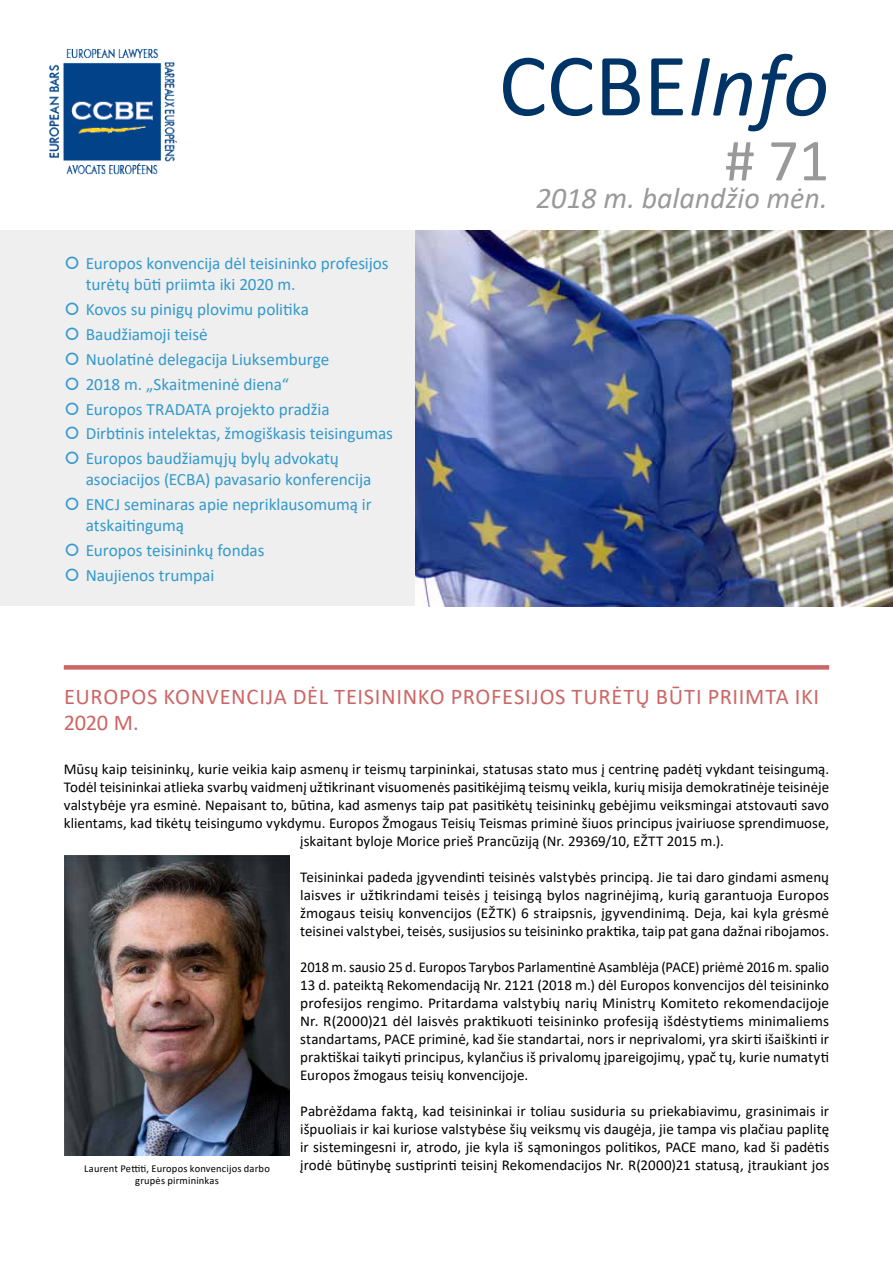
<style>
.page{position:relative;width:893px;height:1263px;background:#fff}
.page>*{position:absolute;margin:0;border:0;box-sizing:border-box;transform-origin:0 0}
.t1{font:90px "Calibri";color:#036}
.t2{font:60px "Calibri";color:#999}
.t3{font:italic 30px "Calibri";color:#999}
.t4{font:22.5px/25.8px "Calibri";letter-spacing:.03em;color:#c66}
.t5{font:17.25px/24.9px "Calibri";letter-spacing:-.005em;color:#39c}
.t6{font:15px/18px "Calibri";color:#000;text-align:justify}
.t7{font:10.5px/12.6px "Calibri";letter-spacing:.015em;color:#000;text-align:center}
.s1{font-style:italic}
</style>
<div class="page">
<img style="left:49px;top:49px;width:127px;height:126px">
<img style="left:65px;top:855px;width:225px;height:300px">
<img style="left:415px;top:231px;width:478px;height:375px">
<div style="left:64px;top:665px;width:765px;height:5px;background:#c66"></div>
<div style="left:0;top:231px;width:415px;height:375px;background:#efefef"></div>
<p class="t5" style="left:86px;top:253px;width:304px;line-height:20.7px">Europos konvencija dėl teisininko profesijos turėtų būti priimta iki 2020 m.</p>
<p class="t5" style="left:86px;top:296px;width:309px">Kovos su pinigų plovimu politika Baudžiamoji teisė<br>Nuolatinė delegacija Liuksemburge<br>2018 m. „Skaitmeninė diena“<br>Europos TRADATA projekto pradžia<br>Dirbtinis intelektas, žmogiškasis teisingumas Europos baudžiamųjų bylų advokatų</p>
<p class="t5" style="left:86px;top:466px;width:287px">asociacijos (ECBA) pavasario konferencija<br>ENCJ seminaras apie nepriklausomumą ir</p>
<p class="t5" style="left:86px;top:512px;width:180px">atskaitingumą<br>Europos teisininkų fondas<br>Naujienos trumpai</p>
<h1 class="t1" style="left:499px;top:23px;width:332px">CCBE<span class="s1">Info</span></h1>
<h2 class="t2" style="left:725px;top:119px;width:106px"># 71</h2>
<h3 class="t3" style="left:536px;top:178px;width:293px">2018 m. balandžio mėn.</h3>
<h3 class="t4" style="left:64px;top:683px;width:757px">EUROPOS KONVENCIJA DĖL TEISININKO PROFESIJOS TURĖTŲ BŪTI PRIIMTA IKI<br>2020 M.</h3>
<p class="t6" style="left:64px;top:760px;width:767px">Mūsų kaip teisininkų, kurie veikia kaip asmenų ir teismų tarpininkai, statusas stato mus į centrinę padėtį vykdant teisingumą.</p>
<p class="t6" style="left:64px;top:778px;width:767px">Todėl teisininkai atlieka svarbų vaidmenį užtikrinant visuomenės pasitikėjimą teismų veikla, kurių misija demokratinėje teisinėje</p>
<p class="t6" style="left:64px;top:796px;width:767px">valstybėje yra esminė. Nepaisant to, būtina, kad asmenys taip pat pasitikėtų teisininkų gebėjimu veiksmingai atstovauti savo</p>
<p class="t6" style="left:64px;top:814px;width:767px">klientams, kad tikėtų teisingumo vykdymu. Europos Žmogaus Teisių Teismas priminė šiuos principus įvairiuose sprendimuose,</p>
<p class="t6" style="left:300px;top:832px;width:425px">įskaitant byloje Morice prieš Prancūziją (Nr. 29369/10, EŽTT 2015 m.).</p>
<p class="t6" style="left:300px;top:868px;width:530px">Teisininkai padeda įgyvendinti teisinės valstybės principą. Jie tai daro gindami asmenų laisves ir užtikrindami teisės į teisingą bylos nagrinėjimą, kurią garantuoja Europos žmogaus teisių konvencijos (EŽTK) 6 straipsnis, įgyvendinimą. Deja, kai kyla grėsmė teisinei valstybei, teisės, susijusios su teisininko praktika, taip pat gana dažnai ribojamos.</p>
<p class="t6" style="left:300px;top:958px;width:530px">2018 m. sausio 25 d. Europos Tarybos Parlamentinė Asamblėja (PACE) priėmė 2016 m. spalio 13 d. pateiktą Rekomendaciją Nr. 2121 (2018 m.) dėl Europos konvencijos dėl teisininko profesijos rengimo. Pritardama valstybių narių Ministrų Komiteto rekomendacijoje Nr. R(2000)21 dėl laisvės praktikuoti teisininko profesiją išdėstytiems minimaliems standartams, PACE priminė, kad šie standartai, nors ir neprivalomi, yra skirti išaiškinti ir praktiškai taikyti principus, kylančius iš privalomų įpareigojimų, ypač tų, kurie numatyti Europos žmogaus teisių konvencijoje.</p>
<p class="t6" style="left:300px;top:1102px;width:530px">Pabrėždama faktą, kad teisininkai ir toliau susiduria su priekabiavimu, grasinimais ir išpuoliais ir kai kuriose valstybėse šių veiksmų vis daugėja, jie tampa vis plačiau paplitę ir sistemingesni ir, atrodo, jie kyla iš sąmoningos politikos, PACE mano, kad ši padėtis įrodė būtinybę sustiprinti teisinį Rekomendacijos Nr. R(2000)21 statusą, įtraukiant jos</p>
<p class="t7" style="left:84px;top:1162px;width:187px">Laurent Pettiti, Europos konvencijos darbo grupės pirmininkas</p>
</div>
